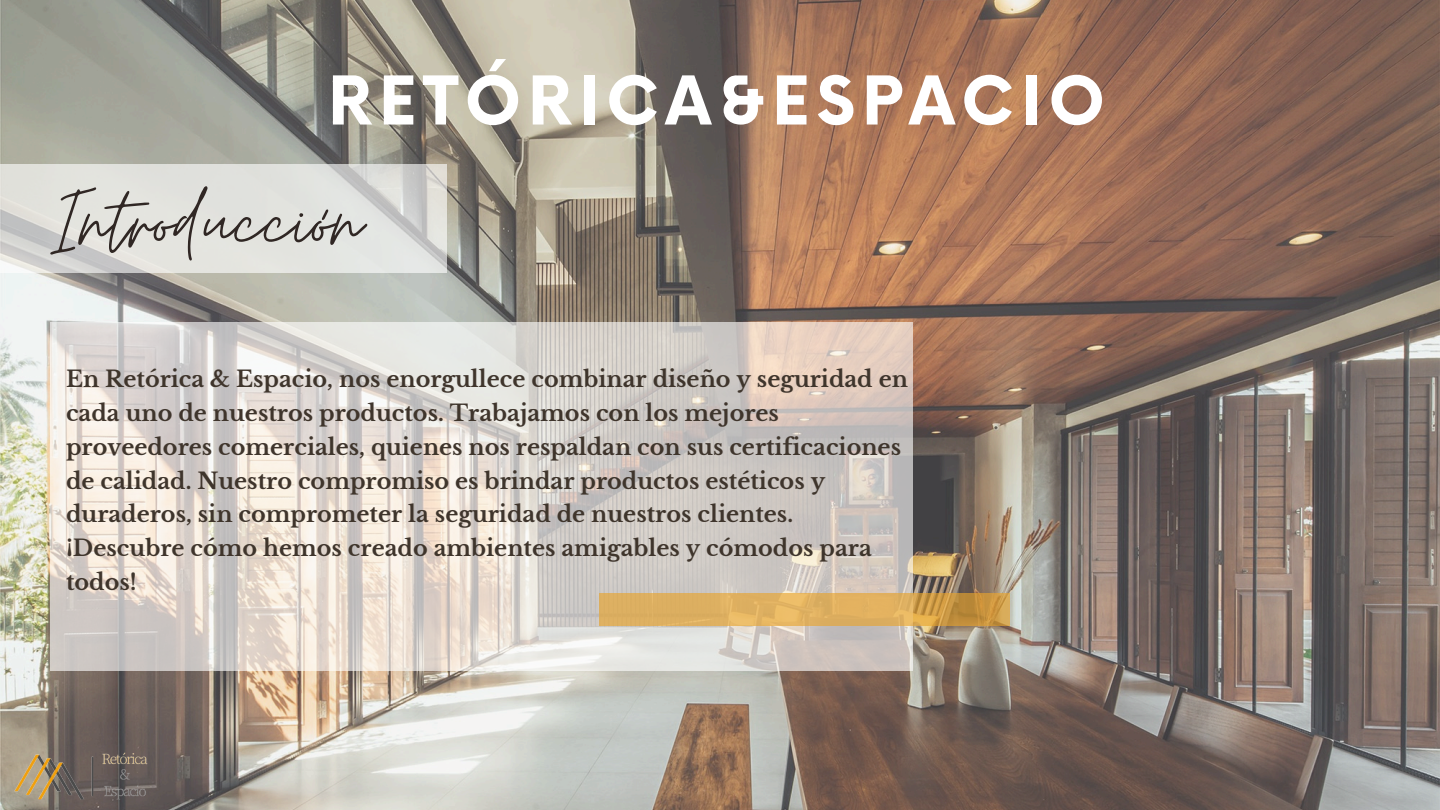
<style>
.page{position:relative;width:1440px;height:810px;background:#fff}
.page>*{position:absolute;margin:0;border:0;box-sizing:border-box;transform-origin:0 0}
.t1{font:99.5px "Moon Time";color:#302724}
.t2{font:700 65.5px "Now";letter-spacing:.1em;color:#fff}
.t3{font:700 22.3px/33.9px "Libre Baskerville";color:#3f352c}
</style>
<div class="page">
<img style="left:0;top:0;width:1440px;height:810px">
<svg style="left:0;top:164px;width:447px;height:109px;background:#dededa"></svg>
<img style="left:0;top:679px;width:179px;height:131px">
<svg style="left:50px;top:322px;width:863px;height:348px;background:#dad3cd"></svg>
<svg style="left:599px;top:593px;width:411px;height:32px;background:#daab5a"></svg>
<h2 class="t2" style="left:328px;top:66px;width:778px">RETÓRICA&amp;ESPACIO</h2>
<h1 class="t1" style="left:50px;top:161px;width:314px">Introducción</h1>
<p class="t3" style="left:66px;top:362px;width:844px">En Retórica &amp; Espacio, nos enorgullece combinar diseño y seguridad en cada uno de nuestros productos. Trabajamos con los mejores proveedores comerciales, quienes nos respaldan con sus certificaciones de calidad. Nuestro compromiso es brindar productos estéticos y duraderos, sin comprometer la seguridad de nuestros clientes. ¡Descubre cómo hemos creado ambientes amigables y cómodos para todos!</p>
</div>
